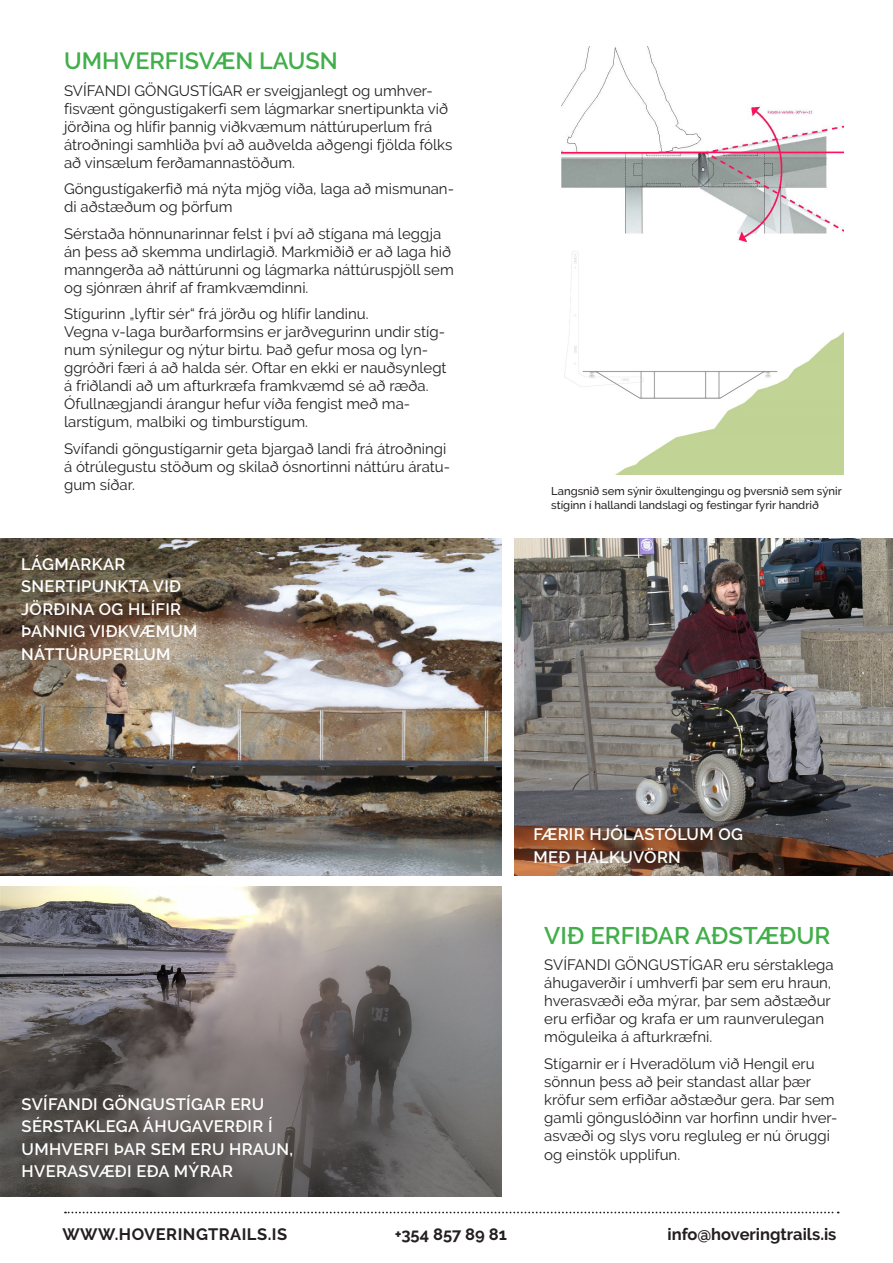
<style>
.page{position:relative;width:893px;height:1263px;background:#fff}
.page>*{position:absolute;margin:0;border:0;box-sizing:border-box;transform-origin:0 0}
.t1{font:600 24px "Raleway";color:#40ae49}
.t2{font:600 23.4px "Raleway";color:#40ae49}
.t3{font:600 16.5px/22.5px "Raleway";letter-spacing:.02em;color:#fff}
.t4{font:700 16.5px "Raleway";color:#231f20}
.t5{font:700 16.5px "Raleway";letter-spacing:.03em;color:#231f20}
.t6{font:15px/18px "Raleway";color:#231f20}
.t7{font:500 11.25px/13.5px "Raleway";color:#231f20}
</style>
<div class="page">
<img style="left:1px;top:887px;width:500px;height:309px">
<img style="left:0;top:539px;width:501px;height:336px">
<img style="left:515px;top:539px;width:378px;height:336px">
<img style="left:561px;top:47px;width:283px;height:428px">
<svg style="left:65px;top:1211px;width:774px;height:2px"></svg>
<p class="t2" style="left:64px;top:48px;width:275px">UMHVERFISVÆN LAUSN</p>
<p class="t6" style="left:64px;top:82px;width:390px">SVÍFANDI GÖNGUSTÍGAR er sveigjanlegt og umhver&shy;fisvænt göngustígakerfi sem lágmarkar snertipunkta við jörðina og hlífir þannig viðkvæmum náttúruperlum frá átroðningi samhliða því að auðvelda aðgengi fjölda fólks að vinsælum ferðamannastöðum.</p>
<p class="t6" style="left:64px;top:180px;width:391px">Göngustígakerfið má nýta mjög víða, laga að mismunan&shy;di aðstæðum og þörfum</p>
<p class="t6" style="left:64px;top:225px;width:391px">Sérstaða hönnunarinnar felst í því að stígana má leggja án þess að skemma undirlagið. Markmiðið er að laga hið manngerða að náttúrunni og lágmarka náttúruspjöll sem og sjónræn áhrif af framkvæmdinni.</p>
<p class="t6" style="left:64px;top:305px;width:306px">Stígurinn „lyftir sér“ frá jörðu og hlífir landinu.</p>
<p class="t6" style="left:64px;top:323px;width:384px">Vegna v-laga burðarformsins er jarðvegurinn undir stíg&shy;num sýnilegur og nýtur birtu. Það gefur mosa og lyn&shy;ggróðri færi á að halda sér. Oftar en ekki er nauðsynlegt á friðlandi að um afturkræfa framkvæmd sé að ræða.<br>Ófullnægjandi árangur hefur víða fengist með ma&shy;larstígum, malbiki og timburstígum.</p>
<p class="t6" style="left:64px;top:440px;width:387px">Svífandi göngustígarnir geta bjargað landi frá átroðningi á ótrúlegustu stöðum og skilað ósnortinni náttúru áratu&shy;gum síðar.</p>
<p class="t3" style="left:21px;top:552px;width:178px">LÁGMARKAR<br>SNERTIPUNKTA VIÐ<br>JÖRÐINA OG HLÍFIR<br>ÞANNIG VIÐKVÆMUM<br>NÁTTÚRUPERLUM</p>
<p class="t3" style="left:22px;top:1093px;width:273px">SVÍFANDI GÖNGUSTÍGAR ERU<br>SÉRSTAKLEGA ÁHUGAVERÐIR Í<br>UMHVERFI ÞAR SEM ERU HRAUN,<br>HVERASVÆÐI EÐA MÝRAR</p>
<p class="t7" style="left:551px;top:485px;width:292px">Langsnið sem sýnir öxultengingu og þversnið sem sýnir stíginn í hallandi landslagi og festingar fyrir handrið</p>
<p class="t3" style="left:534px;top:823px;width:211px">FÆRIR HJÓLASTÓLUM OG<br>MEÐ HÁLKUVÖRN</p>
<p class="t1" style="left:544px;top:921px;width:288px">VIÐ ERFIÐAR AÐSTÆÐUR</p>
<p class="t6" style="left:544px;top:956px;width:291px">SVÍFANDI GÖNGUSTÍGAR eru sérstaklega áhugaverðir í umhverfi þar sem eru hraun, hverasvæði eða mýrar, þar sem aðstæður eru erfiðar og krafa er um raunverulegan möguleika á afturkræfni.</p>
<p class="t6" style="left:544px;top:1054px;width:295px">Stígarnir er í Hveradölum við Hengil eru sönnun þess að þeir standast allar þær kröfur sem erfiðar aðstæður gera. Þar sem gamli gönguslóðinn var horfinn undir hver&shy;asvæði og slys voru regluleg er nú öruggi</p>
<p class="t6" style="left:544px;top:1146px;width:137px">og einstök upplifun.</p>
<p class="t5" style="left:62px;top:1225px;width:226px">WWW.HOVERINGTRAILS.IS</p>
<p class="t4" style="left:395px;top:1225px;width:114px">+354 857 89 81</p>
<p class="t4" style="left:668px;top:1225px;width:170px">info@hoveringtrails.is</p>
</div>
